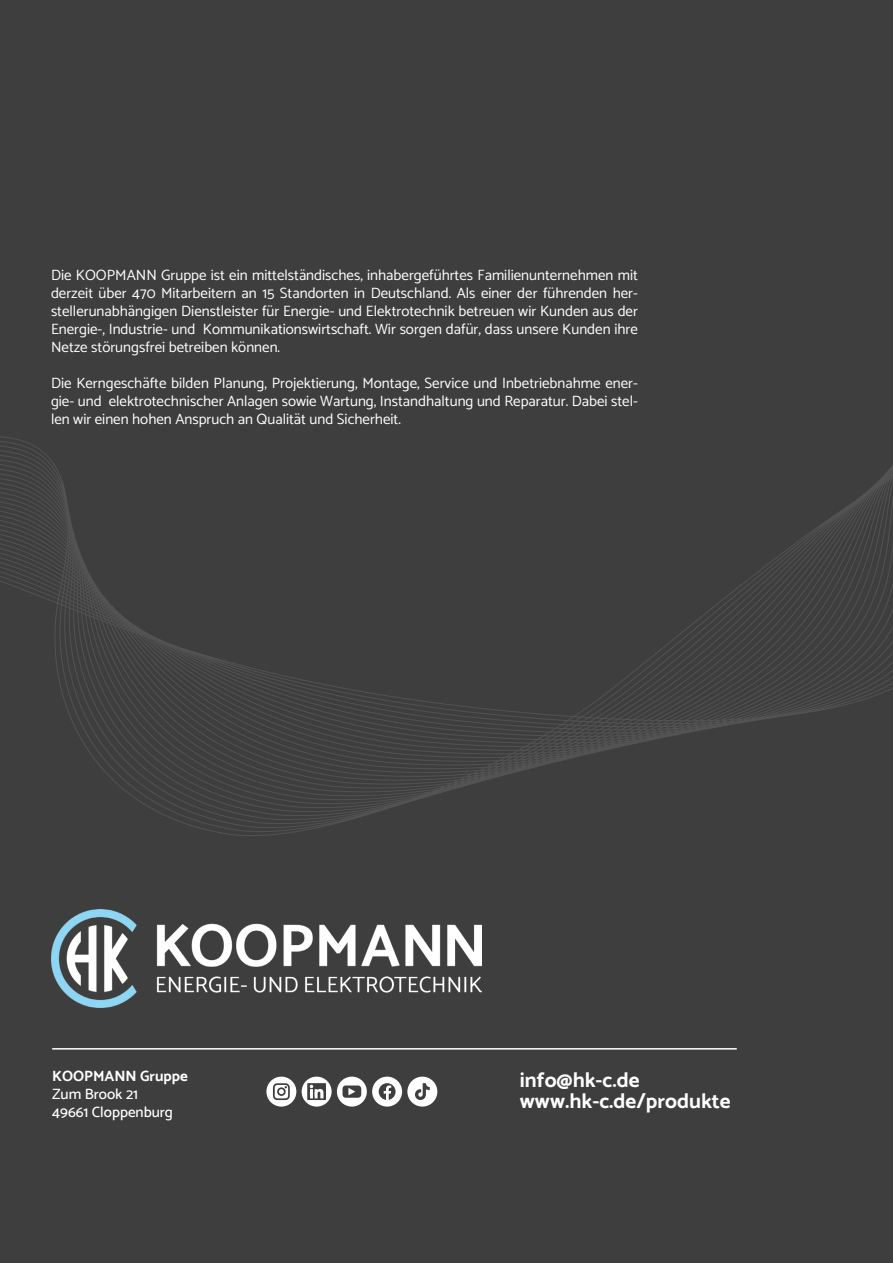
<style>
.page{position:relative;width:893px;height:1263px;background:#3e3e3f}
.page>*{position:absolute;margin:0;border:0;box-sizing:border-box;transform-origin:0 0}
.t1{font:700 21px/21px "Catamaran";color:#fff}
.t2{font:15px/18px "Catamaran";color:#fff;text-align:justify}
.t3{font:500 15px/18px "Catamaran";color:#fff}
.t4{font:700 15px "Catamaran";color:#fff}
</style>
<div class="page">
<img style="left:0;top:436px;width:893px;height:400px">
<img style="left:51px;top:909px;width:431px;height:99px">
<hr style="left:52px;top:1048px;width:685px;height:1px;background:#fff">
<div style="left:266px;top:1076px;width:30px;height:30px;background:#fff;border-radius:50%"></div>
<svg style="left:273px;top:1083px;width:17px;height:17px"></svg>
<div style="left:302px;top:1076px;width:30px;height:30px;background:#fff;border-radius:50%"></div>
<div style="left:337px;top:1076px;width:30px;height:30px;background:#fff;border-radius:50%"></div>
<div style="left:372px;top:1076px;width:30px;height:30px;background:#fff;border-radius:50%"></div>
<svg style="left:379px;top:1083px;width:17px;height:17px"></svg>
<div style="left:407px;top:1076px;width:30px;height:30px;background:#fff;border-radius:50%"></div>
<svg style="left:307px;top:1083px;width:19px;height:17px"></svg>
<div style="left:342px;top:1085px;width:19px;height:13px;background:#3e3e3f;border-radius:3px"></div>
<svg style="left:310px;top:1085px;width:13px;height:13px"></svg>
<svg style="left:415px;top:1083px;width:15px;height:17px"></svg>
<svg style="left:384px;top:1085px;width:7px;height:15px"></svg>
<svg style="left:348px;top:1088px;width:7px;height:7px"></svg>
<p class="t2" style="left:51px;top:266px;width:588px">Die KOOPMANN Gruppe ist ein mittelständisches, inhabergeführtes Familienunternehmen mit derzeit über 470 Mitarbeitern an 15 Standorten in Deutschland. Als einer der führenden her&shy;stellerunabhängigen Dienstleister für Energie- und Elektrotechnik betreuen wir Kunden aus der Energie-, Industrie- und Kommunikationswirtschaft. Wir sorgen dafür, dass unsere Kunden ihre Netze störungsfrei betreiben können.</p>
<p class="t2" style="left:51px;top:374px;width:588px">Die Kerngeschäfte bilden Planung, Projektierung, Montage, Service und Inbetriebnahme ener&shy;gie- und elektrotechnischer Anlagen sowie Wartung, Instandhaltung und Reparatur. Dabei stel&shy;len wir einen hohen Anspruch an Qualität und Sicherheit.</p>
<p class="t4" style="left:52px;top:1064px;width:137px">KOOPMANN Gruppe</p>
<p class="t3" style="left:52px;top:1084px;width:122px">Zum Brook 21<br>49661 Cloppenburg</p>
<h1 class="t1" style="left:520px;top:1069px;width:212px">info@hk-c.de www.hk-c.de/produkte</h1>
</div>
